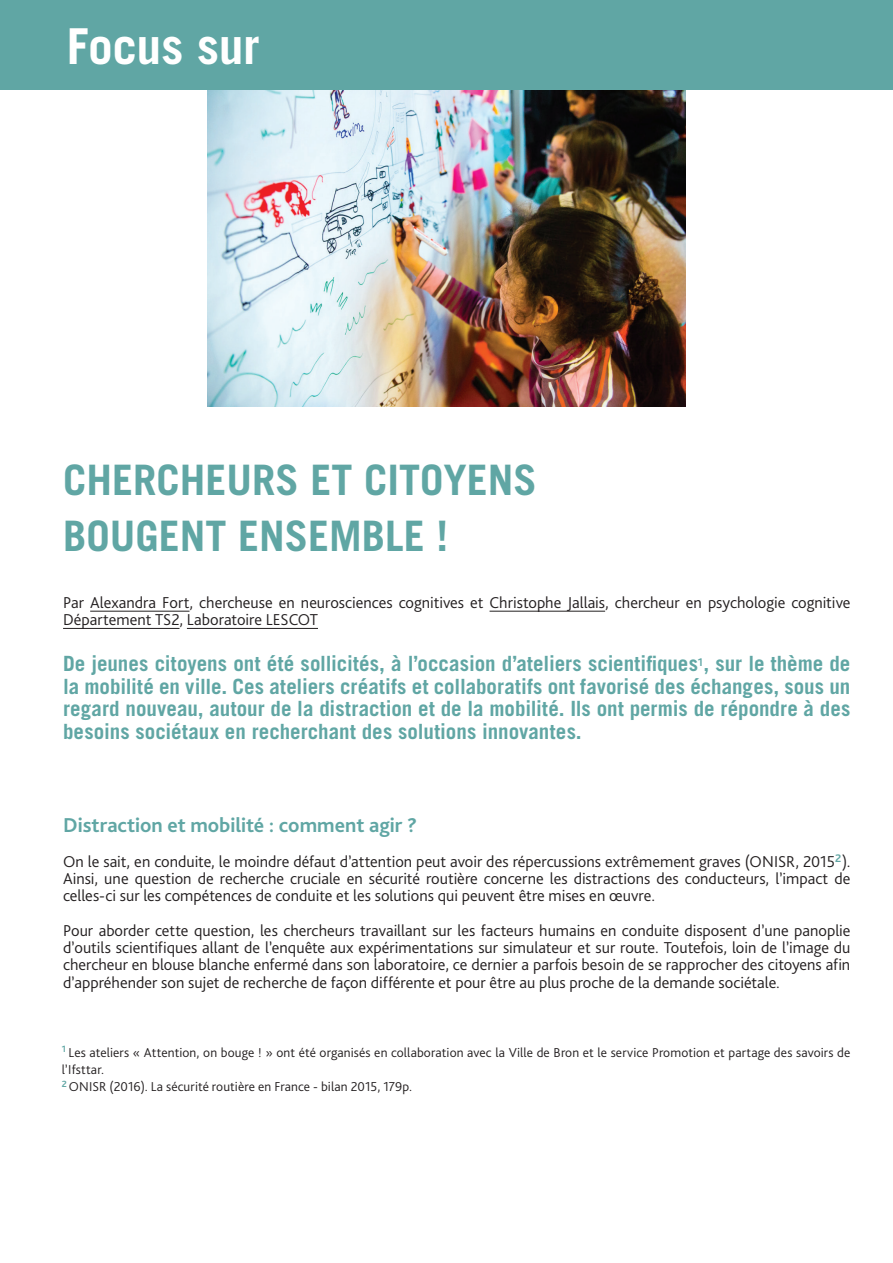
<style>
.page{position:relative;width:893px;height:1263px;background:#fff}
.page>*{position:absolute;margin:0;border:0;box-sizing:border-box;transform-origin:0 0}
.t1{font:700 49.5px "Trade Gothic LT Std";letter-spacing:-.01em;color:#fff}
.t2{font:700 42px/55.5px "Trade Gothic LT Std";color:#60a6a4}
.t3{font:700 21px/22.5px "Trade Gothic LT Std";color:#60a6a4;text-align:justify}
.t4{font:700 21px "Bliss Pro";color:#60a6a4}
.t5{font:300 16.5px/17.2px "Bliss Pro";color:#231f20;text-align:justify}
.t6{font:300 13.5px/17.2px "Bliss Pro";letter-spacing:.005em;color:#231f20}
</style>
<div class="page">
<img style="left:207px;top:89px;width:479px;height:317px">
<div style="left:0;top:0;width:893px;height:89px;background:#60a6a4"></div>
<hr style="left:90px;top:611px;width:100px;height:1px;background:#231f20">
<hr style="left:490px;top:611px;width:115px;height:1px;background:#231f20">
<hr style="left:63px;top:628px;width:117px;height:1px;background:#231f20">
<hr style="left:187px;top:628px;width:131px;height:1px;background:#231f20">
<h1 class="t1" style="left:67px;top:16px;width:194px">Focus sur</h1>
<h2 class="t2" style="left:63px;top:452px;width:475px">CHERCHEURS ET CITOYENS<br>BOUGENT ENSEMBLE !</h2>
<p class="t5" style="left:63px;top:594px;width:789px">Par Alexandra Fort, chercheuse en neurosciences cognitives et Christophe Jallais, chercheur en psychologie cognitive<br>Département TS2, Laboratoire LESCOT</p>
<p class="t3" style="left:63px;top:652px;width:789px">De jeunes citoyens ont été sollicités, à l’occasion d’ateliers scientifiques<sup>1</sup>, sur le thème de la mobilité en ville. Ces ateliers créatifs et collaboratifs ont favorisé des échanges, sous un regard nouveau, autour de la distraction et de la mobilité. Ils ont permis de répondre à des besoins sociétaux en recherchant des solutions innovantes.</p>
<p class="t4" style="left:63px;top:812px;width:356px">Distraction et mobilité : comment agir ?</p>
<p class="t5" style="left:63px;top:852px;width:789px">On le sait, en conduite, le moindre défaut d’attention peut avoir des répercussions extrêmement graves (ONISR, 2015<sup>2</sup>).<br>Ainsi, une question de recherche cruciale en sécurité routière concerne les distractions des conducteurs, l’impact de celles-ci sur les compétences de conduite et les solutions qui peuvent être mises en œuvre.</p>
<p class="t5" style="left:63px;top:921px;width:789px">Pour aborder cette question, les chercheurs travaillant sur les facteurs humains en conduite disposent d’une panoplie d’outils scientifiques allant de l’enquête aux expérimentations sur simulateur et sur route. Toutefois, loin de l’image du chercheur en blouse blanche enfermé dans son laboratoire, ce dernier a parfois besoin de se rapprocher des citoyens afin d’appréhender son sujet de recherche de façon différente et pour être au plus proche de la demande sociétale.</p>
<p class="t6" style="left:62px;top:1043px;width:790px"><sup>1</sup> Les ateliers « Attention, on bouge ! » ont été organisés en collaboration avec la Ville de Bron et le service Promotion et partage des savoirs de l’Ifsttar.<br><sup>2</sup> ONISR (2016). La sécurité routière en France - bilan 2015, 179p.</p>
</div>
